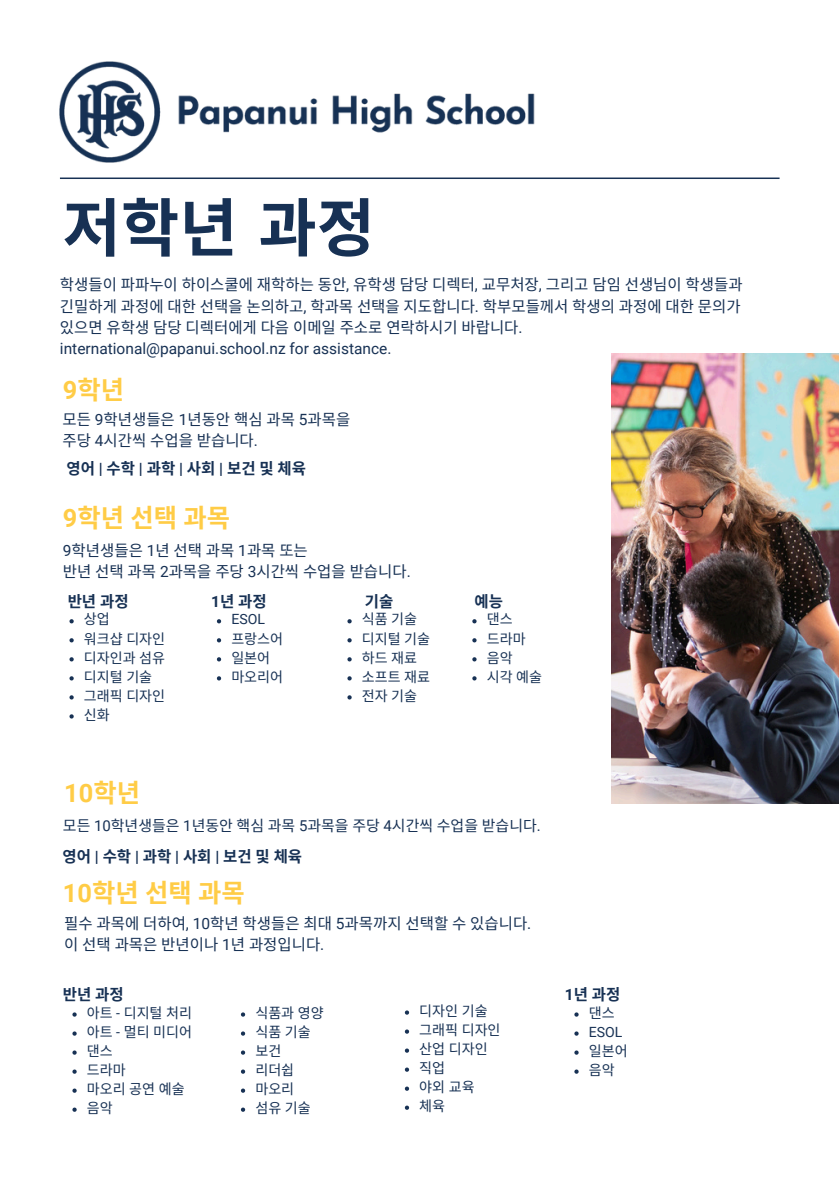
<style>
.page{position:relative;width:839px;height:1191px;background:#fff}
.page>*{position:absolute;margin:0;border:0;box-sizing:border-box;transform-origin:0 0}
.t1{font:700 63.4px "Noto Sans CJ Ksc";color:#173154}
.t2{font:700 25.4px "Noto Sans CJ Ksc";color:#ffcc46}
.t3{font:700 25.4px "Roboto";color:#ffcc46}
.t4{font:15.4px "Noto Sans CJ Ksc";color:#173154}
.t5{font:700 15.4px "Noto Sans CJ Ksc";color:#173154}
.t6{font:15.4px "Roboto";color:#173154}
.t7{font:15px "Noto Sans CJ Ksc";color:#173154}
.t8{font:14px/19px "Noto Sans CJ Ksc";color:#173154}
.t9{font:14px "Roboto";color:#173154}
.s1{font-family:"Roboto"}
.s2{font-family:"Noto Sans CJ Ksc"}
</style>
<div class="page">
<hr style="left:60px;top:178px;width:719px;height:1px;background:#173154">
<img style="left:60px;top:62px;width:475px;height:100px">
<svg style="left:574px;top:1012px;width:4px;height:5px"></svg>
<svg style="left:574px;top:1031px;width:4px;height:5px"></svg>
<svg style="left:574px;top:1050px;width:4px;height:5px"></svg>
<svg style="left:574px;top:1070px;width:4px;height:4px"></svg>
<svg style="left:72px;top:1012px;width:5px;height:5px"></svg>
<svg style="left:72px;top:1031px;width:5px;height:5px"></svg>
<svg style="left:72px;top:1050px;width:5px;height:5px"></svg>
<svg style="left:72px;top:1070px;width:5px;height:4px"></svg>
<svg style="left:72px;top:1089px;width:5px;height:4px"></svg>
<svg style="left:72px;top:1108px;width:5px;height:4px"></svg>
<svg style="left:241px;top:1012px;width:4px;height:5px"></svg>
<svg style="left:241px;top:1031px;width:4px;height:5px"></svg>
<svg style="left:241px;top:1050px;width:4px;height:5px"></svg>
<svg style="left:241px;top:1070px;width:4px;height:4px"></svg>
<svg style="left:241px;top:1089px;width:4px;height:4px"></svg>
<svg style="left:241px;top:1108px;width:4px;height:4px"></svg>
<svg style="left:405px;top:1010px;width:4px;height:5px"></svg>
<svg style="left:405px;top:1029px;width:4px;height:5px"></svg>
<svg style="left:405px;top:1049px;width:4px;height:4px"></svg>
<svg style="left:405px;top:1068px;width:4px;height:4px"></svg>
<svg style="left:405px;top:1087px;width:4px;height:4px"></svg>
<svg style="left:405px;top:1106px;width:4px;height:4px"></svg>
<svg style="left:472px;top:619px;width:4px;height:4px"></svg>
<svg style="left:472px;top:638px;width:4px;height:4px"></svg>
<svg style="left:472px;top:657px;width:4px;height:4px"></svg>
<svg style="left:472px;top:676px;width:4px;height:5px"></svg>
<svg style="left:69px;top:619px;width:5px;height:4px"></svg>
<svg style="left:69px;top:638px;width:5px;height:4px"></svg>
<svg style="left:69px;top:657px;width:5px;height:4px"></svg>
<svg style="left:69px;top:676px;width:5px;height:5px"></svg>
<svg style="left:69px;top:695px;width:5px;height:5px"></svg>
<svg style="left:69px;top:714px;width:5px;height:5px"></svg>
<svg style="left:217px;top:619px;width:4px;height:4px"></svg>
<svg style="left:217px;top:638px;width:4px;height:4px"></svg>
<svg style="left:217px;top:657px;width:4px;height:4px"></svg>
<svg style="left:217px;top:676px;width:4px;height:5px"></svg>
<svg style="left:347px;top:619px;width:4px;height:4px"></svg>
<svg style="left:347px;top:638px;width:4px;height:4px"></svg>
<svg style="left:347px;top:657px;width:4px;height:4px"></svg>
<svg style="left:347px;top:676px;width:4px;height:5px"></svg>
<svg style="left:347px;top:695px;width:4px;height:5px"></svg>
<img style="left:611px;top:353px;width:227px;height:451px">
<p class="t1" style="left:63px;top:178px;width:314px">저학년 과정</p>
<p class="t4" style="left:60px;top:273px;width:684px">학생들이 파파누이 하이스쿨에 재학하는 동안<span class="s1">,</span> 유학생 담당 디렉터<span class="s1">,</span> 교무처장<span class="s1">,</span> 그리고 담임 선생님이 학생들과</p>
<h1 class="t4" style="left:60px;top:294px;width:682px">긴밀하게 과정에 대한 선택을 논의하고<span class="s1">,</span> 학과목 선택을 지도합니다<span class="s1">.</span> 학부모들께서 학생의 과정에 대한 문의가</h1>
<p class="t4" style="left:60px;top:315px;width:464px">있으면 유학생 담당 디렉터에게 다음 이메일 주소로 연락하시기 바랍니다<span class="s1">.</span></p>
<p class="t6" style="left:60px;top:340px;width:333px">international@papanui.school.nz for assistance.</p>
<p class="t2" style="left:63px;top:369px;width:63px"><span class="s1">9</span>학년</p>
<p class="t4" style="left:63px;top:407px;width:289px">모든 <span class="s1">9</span>학년생들은 <span class="s1">1</span>년동안 핵심 과목 <span class="s1">5</span>과목을</p>
<p class="t4" style="left:63px;top:428px;width:197px">주당 <span class="s1">4</span>시간씩 수업을 받습니다<span class="s1">.</span></p>
<p class="t5" style="left:66px;top:456px;width:241px">영어<span class="s1">|</span>수학<span class="s1">|</span>과학<span class="s1">|</span>사회<span class="s1">|</span>보건및체육</p>
<h3 class="t2" style="left:63px;top:497px;width:169px"><span class="s1">9</span>학년 선택 과목</h3>
<p class="t4" style="left:63px;top:538px;width:246px"><span class="s1">9</span>학년생들은 <span class="s1">1</span>년 선택 과목 <span class="s1">1</span>과목 또는</p>
<p class="t4" style="left:63px;top:559px;width:349px">반년 선택 과목 <span class="s1">2</span>과목을 주당 <span class="s1">3</span>시간씩 수업을 받습니다<span class="s1">.</span></p>
<p class="t5" style="left:68px;top:589px;width:62px">반년 과정</p>
<p class="t8" style="left:84px;top:609px;width:27px">상업</p>
<p class="t8" style="left:84px;top:628px;width:83px">워크샵 디자인</p>
<p class="t8" style="left:84px;top:647px;width:83px">디자인과 섬유</p>
<p class="t8" style="left:84px;top:666px;width:70px">디지털 기술</p>
<p class="t8" style="left:84px;top:685px;width:83px">그래픽 디자인</p>
<p class="t8" style="left:84px;top:704px;width:27px">신화</p>
<p class="t5" style="left:211px;top:589px;width:57px"><span class="s1">1</span>년 과정</p>
<p class="t9" style="left:231px;top:611px;width:35px">ESOL</p>
<p class="t8" style="left:231px;top:628px;width:53px">프랑스어</p>
<p class="t8" style="left:231px;top:647px;width:40px">일본어</p>
<p class="t8" style="left:231px;top:666px;width:53px">마오리어</p>
<p class="t5" style="left:365px;top:589px;width:30px">기술</p>
<p class="t8" style="left:362px;top:609px;width:57px">식품 기술</p>
<p class="t8" style="left:362px;top:628px;width:70px">디지털 기술</p>
<p class="t8" style="left:362px;top:647px;width:57px">하드 재료</p>
<p class="t8" style="left:362px;top:666px;width:70px">소프트 재료</p>
<p class="t8" style="left:362px;top:685px;width:57px">전자 기술</p>
<p class="t5" style="left:474px;top:589px;width:30px">예능</p>
<h3 class="t8" style="left:487px;top:609px;width:27px">댄스</h3>
<h2 class="t8" style="left:487px;top:628px;width:40px">드라마</h2>
<p class="t8" style="left:487px;top:647px;width:27px">음악</p>
<p class="t8" style="left:487px;top:666px;width:57px">시각 예술</p>
<p class="t3" style="left:64px;top:779px;width:77px">10<span class="s2">학년</span></p>
<p class="t7" style="left:63px;top:813px;width:479px">모든 <span class="s1">10</span>학년생들은 <span class="s1">1</span>년동안 핵심 과목 <span class="s1">5</span>과목을 주당 <span class="s1">4</span>시간씩 수업을 받습니다<span class="s1">.</span></p>
<p class="t5" style="left:63px;top:844px;width:241px">영어<span class="s1">|</span>수학<span class="s1">|</span>과학<span class="s1">|</span>사회<span class="s1">|</span>보건및체육</p>
<p class="t2" style="left:63px;top:872px;width:183px"><span class="s1">10</span>학년 선택 과목</p>
<h2 class="t4" style="left:64px;top:911px;width:468px">필수 과목에 더하여<span class="s1">, 10</span>학년 학생들은 최대 <span class="s1">5</span>과목까지 선택할 수 있습니다<span class="s1">.</span></h2>
<p class="t4" style="left:64px;top:932px;width:262px">이 선택 과목은 반년이나 <span class="s1">1</span>년 과정입니다<span class="s1">.</span></p>
<p class="t5" style="left:63px;top:982px;width:62px">반년 과정</p>
<p class="t8" style="left:87px;top:1002px;width:107px">아트 <span class="s1">-</span> 디지털 처리</p>
<p class="t8" style="left:87px;top:1021px;width:107px">아트 <span class="s1">-</span> 멀티 미디어</p>
<h3 class="t8" style="left:87px;top:1040px;width:99px">댄스<br>드라마<br>마오리 공연 예술</h3>
<p class="t8" style="left:87px;top:1097px;width:27px">음악</p>
<p class="t8" style="left:255px;top:1002px;width:70px">식품과 영양</p>
<p class="t8" style="left:255px;top:1021px;width:57px">식품 기술</p>
<p class="t8" style="left:255px;top:1040px;width:27px">보건</p>
<h3 class="t8" style="left:255px;top:1059px;width:40px">리더쉽</h3>
<p class="t8" style="left:255px;top:1078px;width:40px">마오리</p>
<p class="t8" style="left:255px;top:1097px;width:57px">섬유 기술</p>
<p class="t8" style="left:419px;top:1000px;width:70px">디자인 기술</p>
<p class="t8" style="left:419px;top:1019px;width:83px">그래픽 디자인</p>
<p class="t8" style="left:419px;top:1038px;width:70px">산업 디자인</p>
<h3 class="t8" style="left:419px;top:1057px;width:27px">직업</h3>
<p class="t8" style="left:419px;top:1076px;width:57px">야외 교육</p>
<p class="t8" style="left:419px;top:1096px;width:27px">체육</p>
<p class="t5" style="left:565px;top:982px;width:57px"><span class="s1">1</span>년 과정</p>
<h3 class="t8" style="left:589px;top:1002px;width:27px">댄스</h3>
<p class="t9" style="left:589px;top:1024px;width:35px">ESOL</p>
<p class="t8" style="left:589px;top:1040px;width:40px">일본어</p>
<p class="t8" style="left:589px;top:1059px;width:27px">음악</p>
</div>
